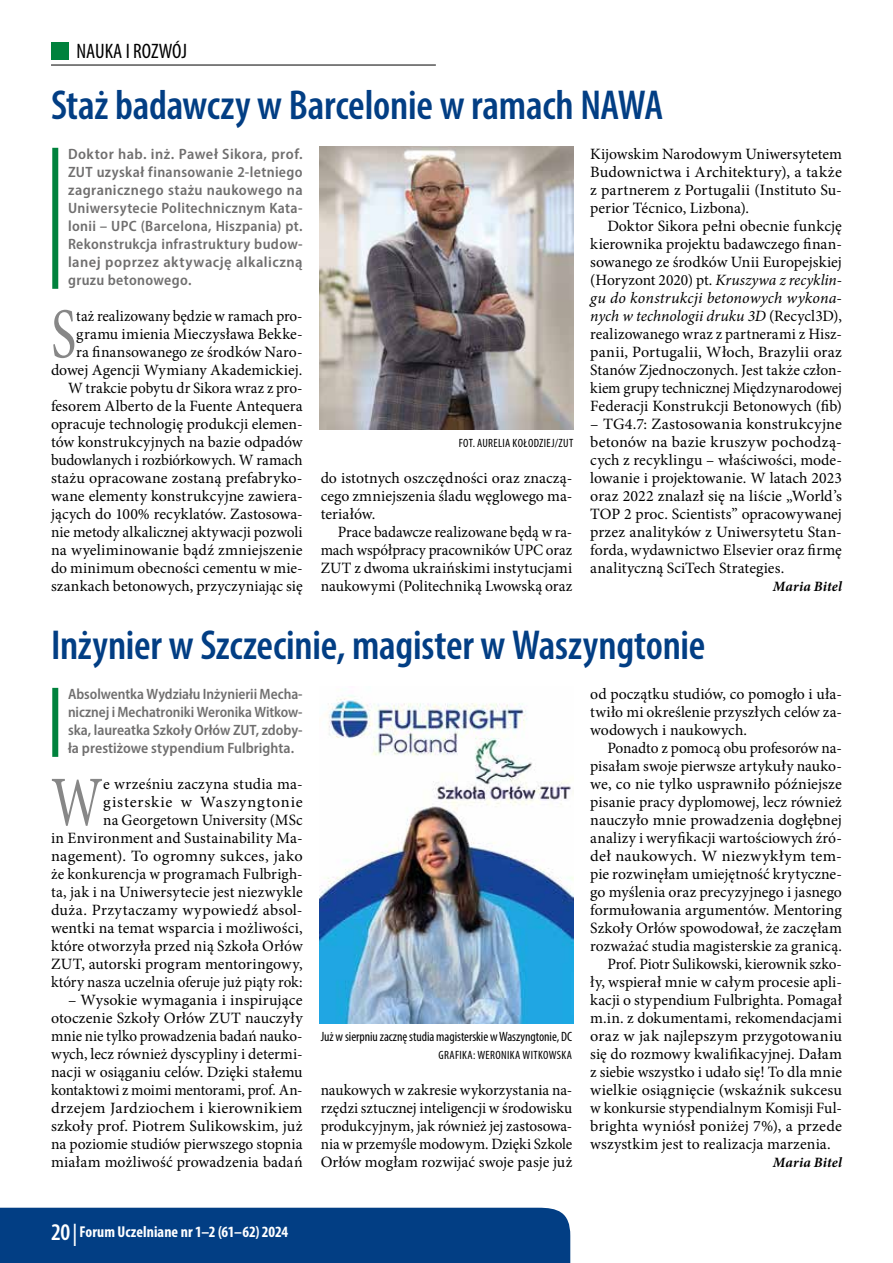
<style>
.page{position:relative;width:893px;height:1263px;background:#fff}
.page>*{position:absolute;margin:0;border:0;box-sizing:border-box;transform-origin:0 0}
.t1{font:71.1px "Minion Pro";color:#878787;scale:.75 1}
.t2{font:600 condensed 42px "Myriad Pro";letter-spacing:-.005em;color:#023e84}
.t3{font:condensed 21px "Myriad Pro";color:#000}
.t4{font:15.75px/18px "Minion Pro";letter-spacing:.005em;color:#000;text-align:justify}
.t5{font:15.75px/18px "Minion Pro";letter-spacing:.005em;color:#000;text-align:right;scale:.96 1}
.t6{font:700 condensed 15.75px "Myriad Pro";letter-spacing:.005em;color:#fff}
.t7{font:15.75px "Minion Pro";letter-spacing:.005em;color:#000;scale:1.04 1}
.t8{font:600 semi-condensed 15px/18px "Myriad Pro";letter-spacing:.02em;color:#706f6f;text-align:justify}
.t9{font:italic 700 14.25px "Minion Pro";letter-spacing:.01em;color:#000}
.t10{font:condensed 13.5px "Myriad Pro";color:#000}
.t11{font:condensed 12px "Myriad Pro";letter-spacing:.03em;color:#000}
.s1{font-style:italic}
.s2{font-weight:600;font-size:24px}
.s3{font-weight:400;font-size:33px}
</style>
<div class="page">
<hr style="left:51px;top:65px;width:385px;height:1px;background:#000">
<div style="left:51px;top:43px;width:17px;height:17px;background:#00823d"></div>
<div style="left:0;top:1208px;width:570px;height:55px;background:#023e84"></div>
<div style="left:52px;top:148px;width:6px;height:141px;background:#00823d"></div>
<div style="left:52px;top:688px;width:6px;height:69px;background:#00823d"></div>
<img style="left:320px;top:147px;width:253px;height:282px">
<img style="left:320px;top:695px;width:253px;height:328px">
<h3 class="t3" style="left:77px;top:39px;width:112px">NAUKA I ROZWÓJ</h3>
<h2 class="t2" style="left:51px;top:79px;width:614px">Staż badawczy w Barcelonie w ramach NAWA</h2>
<p class="t8" style="left:68px;top:145px;width:236px">Doktor hab. inż. Paweł Sikora, prof.<br>ZUT uzyskał finansowanie 2-letniego zagranicznego stażu naukowego na Uniwersytecie Politechnicznym Kata&shy;lonii – UPC (Barcelona, Hiszpania) pt.<br>Rekonstrukcja infrastruktury budow&shy;lanej poprzez aktywację alkaliczną gruzu betonowego.</p>
<h1 class="t1" style="left:51px;top:287px;width:35px">S</h1>
<p class="t4" style="left:590px;top:145px;width:253px">Kijowskim Narodowym Uniwersytetem Budownictwa i Architektury), a także z partnerem z Portugalii (Instituto Su&shy;perior Técnico, Lizbona).</p>
<p class="t4" style="left:590px;top:217px;width:253px;text-indent:17px">Doktor Sikora pełni obecnie funkcję kierownika projektu badawczego finan&shy;sowanego ze środków Unii Europejskiej (Horyzont 2020) pt. <span class="s1">Kruszywa z recyklin&shy;gu do konstrukcji betonowych wykona&shy;nych w technologii druku 3D</span> (Recycl3D), realizowanego wraz z partnerami z Hisz&shy;panii, Portugalii, Włoch, Brazylii oraz Stanów Zjednoczonych. Jest także człon&shy;kiem grupy technicznej Międzynarodowej Federacji Konstrukcji Betonowych (fib)</p>
<p class="t4" style="left:590px;top:415px;width:253px">– TG4.7: Zastosowania konstrukcyjne betonów na bazie kruszyw pochodzą&shy;cych z recyklingu – właściwości, mode&shy;lowanie i projektowanie. W latach 2023 oraz 2022 znalazł się na liście „World’s TOP 2 proc. Scientists” opracowywanej przez analityków z Uniwersytetu Stan&shy;forda, wydawnictwo Elsevier oraz firmę analityczną SciTech Strategies.</p>
<p class="t9" style="left:773px;top:576px;width:71px">Maria Bitel</p>
<h2 class="t2" style="left:51px;top:619px;width:656px">Inżynier w Szczecinie, magister w Waszyngtonie</h2>
<p class="t8" style="left:68px;top:685px;width:236px">Absolwentka Wydziału Inżynierii Mecha&shy;nicznej i Mechatroniki Weronika Witkow&shy;ska, laureatka Szkoły Orłów ZUT, zdoby&shy;ła prestiżowe stypendium Fulbrighta.</p>
<h1 class="t1" style="left:51px;top:755px;width:71px">W</h1>
<p class="t5" style="left:51px;top:307px;width:264px">taż realizowany będzie w ramach pro&shy;gramu imienia Mieczysława Bekke-<br>ra finansowanego ze środków Naro&shy;dowej Agencji Wymiany Akademickiej.<br>W trakcie pobytu dr Sikora wraz z pro&shy;fesorem Alberto de la Fuente Antequera opracuje technologię produkcji elemen&shy;tów konstrukcyjnych na bazie odpadów budowlanych i rozbiórkowych. W ramach stażu opracowane zostaną prefabryko&shy;wane elementy konstrukcyjne zawiera&shy;jących do 100% recyklatów. Zastosowa&shy;nie metody alkalicznej aktywacji pozwoli na wyeliminowanie bądź zmniejszenie do minimum obecności cementu w mie&shy;szankach betonowych, przyczyniając się</p>
<p class="t11" style="left:459px;top:436px;width:116px">FOT. AURELIA KOŁODZIEJ/ZUT</p>
<p class="t4" style="left:321px;top:469px;width:253px">do istotnych oszczędności oraz znaczą&shy;cego zmniejszenia śladu węglowego ma&shy;teriałów.</p>
<p class="t5" style="left:321px;top:523px;width:264px;text-align:justify;text-indent:17px">Prace badawcze realizowane będą w ra&shy;mach współpracy pracowników UPC oraz ZUT z dwoma ukraińskimi instytucjami naukowymi (Politechniką Lwowską oraz</p>
<p class="t4" style="left:590px;top:685px;width:253px">od początku studiów, co pomogło i uła&shy;twiło mi określenie przyszłych celów za&shy;wodowych i naukowych.</p>
<p class="t4" style="left:607px;top:739px;width:236px">Ponadto z pomocą obu profesorów na-</p>
<p class="t4" style="left:590px;top:757px;width:253px">pisałam swoje pierwsze artykuły nauko-</p>
<p class="t4" style="left:590px;top:775px;width:253px">we, co nie tylko usprawniło późniejsze</p>
<p class="t4" style="left:590px;top:793px;width:253px">pisanie pracy dyplomowej, lecz również</p>
<p class="t4" style="left:590px;top:811px;width:253px">nauczyło mnie prowadzenia dogłębnej</p>
<p class="t4" style="left:590px;top:829px;width:253px">analizy i weryfikacji wartościowych źró-</p>
<p class="t7" style="left:590px;top:845px;width:243px">deł naukowych. W niezwykłym tem-</p>
<p class="t4" style="left:590px;top:865px;width:253px">pie rozwinęłam umiejętność krytyczne-</p>
<p class="t4" style="left:590px;top:883px;width:253px">go myślenia oraz precyzyjnego i jasnego</p>
<p class="t4" style="left:590px;top:901px;width:253px">formułowania argumentów. Mentoring</p>
<p class="t4" style="left:590px;top:919px;width:253px">Szkoły Orłów spowodował, że zaczęłam</p>
<p class="t4" style="left:590px;top:937px;width:253px">rozważać studia magisterskie za granicą.</p>
<p class="t5" style="left:607px;top:955px;width:246px">Prof. Piotr Sulikowski, kierownik szko-</p>
<p class="t4" style="left:590px;top:973px;width:253px">ły, wspierał mnie w całym procesie apli-</p>
<p class="t4" style="left:590px;top:991px;width:253px">kacji o stypendium Fulbrighta. Pomagał</p>
<p class="t4" style="left:590px;top:1009px;width:253px">m.in. z dokumentami, rekomendacjami</p>
<p class="t4" style="left:590px;top:1027px;width:253px">oraz w jak najlepszym przygotowaniu</p>
<p class="t4" style="left:590px;top:1045px;width:253px">się do rozmowy kwalifikacyjnej. Dałam</p>
<p class="t4" style="left:590px;top:1063px;width:253px">z siebie wszystko i udało się! To dla mnie</p>
<p class="t4" style="left:590px;top:1081px;width:253px">wielkie osiągnięcie (wskaźnik sukcesu</p>
<p class="t4" style="left:590px;top:1099px;width:253px">w konkursie stypendialnym Komisji Ful-</p>
<p class="t4" style="left:590px;top:1117px;width:253px">brighta wyniósł poniżej 7%), a przede</p>
<p class="t4" style="left:590px;top:1135px;width:242px">wszystkim jest to realizacja marzenia.</p>
<p class="t9" style="left:773px;top:1152px;width:71px">Maria Bitel</p>
<p class="t4" style="left:51px;top:775px;width:253px;text-align:right">e wrześniu zaczyna studia ma&shy;gisterskie w Waszyngtonie<br>na Georgetown University (MSc<br>in Environment and Sustainability Ma&shy;nagement). To ogromny sukces, jako że konkurencja w programach Fulbrigh&shy;ta, jak i na Uniwersytecie jest niezwykle duża. Przytaczamy wypowiedź absol&shy;wentki na temat wsparcia i możliwości, które otworzyła przed nią Szkoła Orłów ZUT, autorski program mentoringowy, który nasza uczelnia oferuje już piąty rok:</p>
<p class="t4" style="left:51px;top:991px;width:253px;text-indent:17px">– Wysokie wymagania i inspirujące otoczenie Szkoły Orłów ZUT nauczyły mnie nie tylko prowadzenia badań nauko&shy;wych, lecz również dyscypliny i determi&shy;nacji w osiąganiu celów. Dzięki stałemu kontaktowi z moimi mentorami, prof. An&shy;drzejem Jardziochem i kierownikiem szkoły prof. Piotrem Sulikowskim, już na poziomie studiów pierwszego stopnia miałam możliwość prowadzenia badań</p>
<p class="t10" style="left:321px;top:1028px;width:253px">Już w sierpniu zacznę studia magisterskie w Waszyngtonie, DC</p>
<p class="t11" style="left:438px;top:1048px;width:135px">GRAFIKA: WERONIKA WITKOWSKA</p>
<p class="t4" style="left:321px;top:1081px;width:253px">naukowych w zakresie wykorzystania na&shy;rzędzi sztucznej inteligencji w środowisku produkcyjnym, jak również jej zastosowa&shy;nia w przemyśle modowym. Dzięki Szkole Orłów mogłam rozwijać swoje pasje już</p>
<p class="t6" style="left:51px;top:1221px;width:239px"><span class="s2">20</span><span class="s3">I</span> Forum Uczelniane nr 1–2 (61–62) 2024</p>
</div>
